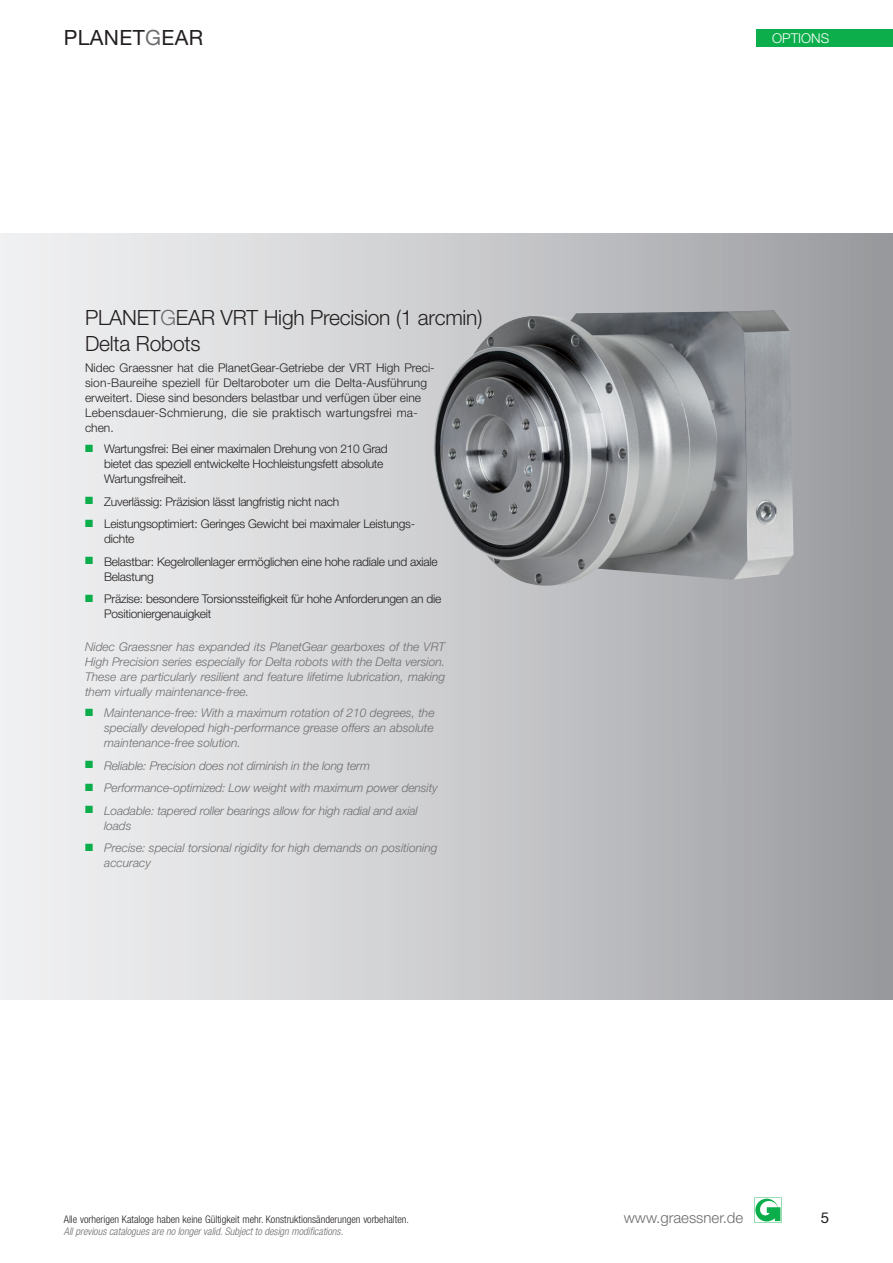
<style>
.page{position:relative;width:893px;height:1263px;background:#fff}
.page>*{position:absolute;margin:0;border:0;box-sizing:border-box;transform-origin:0 0}
.t1{font:300 21px/25.2px "Helvetica Neue LT Pro";letter-spacing:-.01em;color:#231f20}
.t2{font:21px "Helvetica Neue LT Pro";letter-spacing:.02em;color:#231f20}
.t3{font:300 15px "Helvetica Neue LT Pro";color:#6c6d70}
.t4{font:15px "Helvetica Neue LT Pro";color:#231f20}
.t5{font:300 13.5px "Helvetica Neue LT Pro";color:#fff}
.t6{font:italic 300 12px/15px "Helvetica Neue LT Pro";color:#6c6d70;text-align:justify}
.t7{font:300 12px/15px "Helvetica Neue LT Pro";letter-spacing:-.02em;color:#231f20}
.t8{font:300 12px/15px "Helvetica Neue LT Pro";color:#231f20}
.t9{font:300 condensed 10.5px "Helvetica Neue LT Pro";color:#231f20}
.t10{font:italic 300 condensed 10.5px "Helvetica Neue LT Pro";color:#6c6d70}
.s1{color:#6c6d70}
.s2{color:#0cae4c}
</style>
<div class="page">
<div style="left:757px;top:30px;width:136px;height:17px;background:#0cae4c"></div>
<div style="left:0;top:234px;width:893px;height:765px;background:linear-gradient(to right,#f7f7f8,#9c9da1)"></div>
<img style="left:434px;top:310px;width:359px;height:276px">
<svg style="left:754px;top:1197px;width:28px;height:25px"></svg>
<h1 class="t2" style="left:64px;top:24px;width:141px">PLANET<span class="s1">G</span>EAR</h1>
<h1 class="t1" style="left:85px;top:305px;width:399px">PLANET<span class="s1">G</span>EAR VRT High Precision (1 arcmin)<br>Delta Robots</h1>
<p class="t8" style="left:85px;top:360px;width:351px">Nidec Graessner hat die PlanetGear-Getriebe der VRT High Preci&shy;sion-Baureihe speziell für Deltaroboter um die Delta-Ausführung erweitert. Diese sind besonders belastbar und verfügen über eine Lebensdauer-Schmierung, die sie praktisch wartungsfrei ma&shy;chen.</p>
<p class="t7" style="left:104px;top:441px;width:285px;text-indent:-19px"><span class="s2">■</span> Wartungsfrei: Bei einer maximalen Drehung von 210 Grad bietet das speziell entwickelte Hochleistungsfett absolute<br>Wartungsfreiheit.</p>
<p class="t7" style="left:85px;top:494px;width:256px"><span class="s2">■</span> Zuverlässig: Präzision lässt langfristig nicht nach</p>
<p class="t7" style="left:104px;top:516px;width:312px;text-indent:-19px"><span class="s2">■</span> Leistungsoptimiert: Geringes Gewicht bei maximaler Leistungs&shy;dichte</p>
<p class="t7" style="left:104px;top:554px;width:335px;text-indent:-19px"><span class="s2">■</span> Belastbar: Kegelrollenlager ermöglichen eine hohe radiale und axiale<br>Belastung</p>
<p class="t7" style="left:104px;top:591px;width:339px;text-indent:-19px"><span class="s2">■</span> Präzise: besondere Torsionssteifigkeit für hohe Anforderungen an die<br>Positioniergenauigkeit</p>
<p class="t6" style="left:85px;top:639px;width:362px">Nidec Graessner has expanded its PlanetGear gearboxes of the VRT High Precision series especially for Delta robots with the Delta version.<br>These are particularly resilient and feature lifetime lubrication, making them virtually maintenance-free.</p>
<p class="t6" style="left:104px;top:705px;width:332px;text-indent:-19px"><span class="s2">■</span> Maintenance-free: With a maximum rotation of 210 degrees, the specially developed high-performance grease offers an absolute maintenance-free solution.</p>
<p class="t6" style="left:85px;top:758px;width:286px"><span class="s2">■</span> Reliable: Precision does not diminish in the long term</p>
<p class="t6" style="left:85px;top:780px;width:354px"><span class="s2">■</span> Performance-optimized: Low weight with maximum power density</p>
<p class="t6" style="left:104px;top:803px;width:315px;text-indent:-19px"><span class="s2">■</span> Loadable: tapered roller bearings allow for high radial and axial loads</p>
<p class="t6" style="left:104px;top:840px;width:335px;text-indent:-19px"><span class="s2">■</span> Precise: special torsional rigidity for high demands on positioning accuracy</p>
<p class="t9" style="left:64px;top:1213px;width:347px">Alle vorherigen Kataloge haben keine Gültigkeit mehr. Konstruktionsänderungen vorbehalten.</p>
<p class="t10" style="left:64px;top:1225px;width:281px">All previous catalogues are no longer valid. Subject to design modifications.</p>
<p class="t5" style="left:772px;top:30px;width:59px">OPTIONS</p>
<p class="t3" style="left:624px;top:1208px;width:121px">www.graessner.de</p>
<p class="t4" style="left:821px;top:1208px;width:10px">5</p>
</div>
